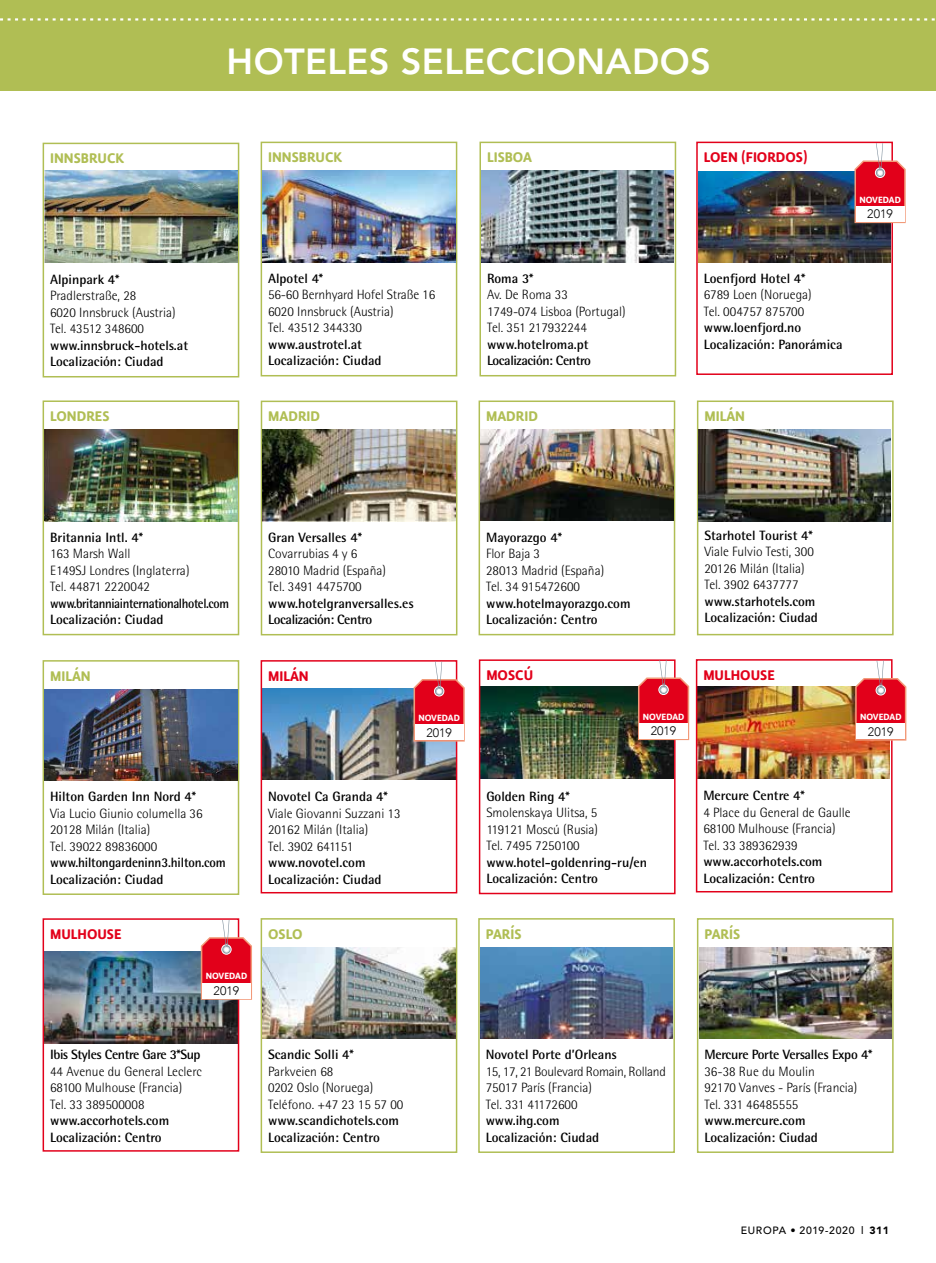
<style>
.page{position:relative;width:936px;height:1263px;background:#fff}
.page>*{position:absolute;margin:0;border:0;box-sizing:border-box;transform-origin:0 0}
.t1{font:800 36px "Avenir LT Std";letter-spacing:.01em;color:#fff}
.t2{font:700 16.5px "Lemon Sans Rnd";color:#b0be54}
.t3{font:700 16.5px "Lemon Sans Rnd";color:#e2001a}
.t4{font:300 13.5px/16.5px "Rotis Semi Sans Std";color:#000}
.t5{font:700 13.5px/16.5px "Rotis Semi Sans Std";color:#000}
.t6{font:700 13.5px/16.5px "Rotis Semi Sans Std";letter-spacing:-.02em;color:#000}
.t7{font:300 13.5px/16.5px "Rotis Semi Sans Std";letter-spacing:-.02em;color:#000}
.t8{font:700 13.5px/16.5px "Rotis Semi Sans Std";letter-spacing:-.03em;color:#000}
.t9{font:700 13.5px/16.5px "Rotis Semi Sans Std";letter-spacing:-.03em;color:#000;scale:.92 1}
.t10{font:700 13.5px/16.5px "Rotis Semi Sans Std";color:#000;scale:.95 1}
.t11{font:300 12.15px "Avenir";color:#000}
.t12{font:700 10.65px "Lemon Sans Rnd";color:#fff}
.t13{font:500 10.5px "Avenir LT Std";letter-spacing:.07em;color:#000}
.s1{font-weight:900}
</style>
<div class="page">
<img style="left:263px;top:688px;width:191px;height:92px">
<div style="left:260px;top:142px;width:197px;height:234px;border:2px solid #b0be54"></div>
<div style="left:43px;top:143px;width:196px;height:234px;border:2px solid #b0be54"></div>
<img style="left:45px;top:171px;width:192px;height:91px">
<img style="left:263px;top:171px;width:192px;height:91px">
<div style="left:260px;top:918px;width:197px;height:235px;border:2px solid #b0be54"></div>
<img style="left:263px;top:947px;width:192px;height:92px">
<div style="left:478px;top:918px;width:197px;height:235px;border:2px solid #b0be54"></div>
<img style="left:480px;top:947px;width:192px;height:92px">
<div style="left:696px;top:918px;width:197px;height:235px;border:2px solid #b0be54"></div>
<img style="left:699px;top:947px;width:192px;height:92px">
<div style="left:478px;top:400px;width:197px;height:235px;border:2px solid #b0be54"></div>
<img style="left:481px;top:429px;width:192px;height:91px">
<div style="left:261px;top:401px;width:196px;height:234px;border:2px solid #b0be54"></div>
<img style="left:263px;top:430px;width:192px;height:91px">
<div style="left:479px;top:142px;width:197px;height:234px;border:2px solid #b0be54"></div>
<img style="left:481px;top:171px;width:193px;height:91px">
<div style="left:43px;top:400px;width:196px;height:235px;border:2px solid #b0be54"></div>
<img style="left:45px;top:429px;width:192px;height:92px">
<div style="left:696px;top:400px;width:197px;height:235px;border:2px solid #b0be54"></div>
<img style="left:698px;top:429px;width:192px;height:92px">
<div style="left:43px;top:660px;width:196px;height:235px;border:2px solid #b0be54"></div>
<img style="left:45px;top:689px;width:192px;height:92px">
<div style="left:260px;top:660px;width:197px;height:233px;border:2px solid #e2001a"></div>
<svg style="left:413px;top:662px;width:52px;height:80px"></svg>
<div style="left:415px;top:725px;width:48px;height:15px;background:#fff"></div>
<img style="left:698px;top:687px;width:191px;height:91px">
<div style="left:695px;top:659px;width:197px;height:233px;border:2px solid #e2001a"></div>
<svg style="left:854px;top:661px;width:53px;height:80px"></svg>
<div style="left:856px;top:724px;width:48px;height:15px;background:#fff"></div>
<img style="left:699px;top:171px;width:190px;height:92px">
<div style="left:696px;top:142px;width:196px;height:233px;border:2px solid #e2001a"></div>
<svg style="left:853px;top:143px;width:53px;height:81px"></svg>
<div style="left:856px;top:206px;width:48px;height:16px;background:#fff"></div>
<img style="left:482px;top:686px;width:190px;height:92px">
<div style="left:479px;top:659px;width:196px;height:235px;border:2px solid #e2001a"></div>
<svg style="left:637px;top:660px;width:53px;height:81px"></svg>
<div style="left:639px;top:723px;width:48px;height:15px;background:#fff"></div>
<img style="left:46px;top:952px;width:190px;height:91px">
<div style="left:43px;top:918px;width:196px;height:234px;border:2px solid #e2001a"></div>
<svg style="left:200px;top:920px;width:52px;height:80px"></svg>
<div style="left:202px;top:983px;width:48px;height:15px;background:#fff"></div>
<div style="left:0;top:0;width:935px;height:91px;background:#b0be54"></div>
<svg style="left:0;top:18px;width:935px;height:3px"></svg>
<h1 class="t1" style="left:227px;top:40px;width:485px">HOTELES SELECCIONADOS</h1>
<p class="t2" style="left:50px;top:149px;width:76px">INNSBRUCK</p>
<p class="t2" style="left:268px;top:148px;width:76px">INNSBRUCK</p>
<p class="t2" style="left:487px;top:148px;width:46px">LISBOA</p>
<p class="t3" style="left:703px;top:148px;width:105px">LOEN (FIORDOS)</p>
<p class="t12" style="left:859px;top:193px;width:43px">NOVEDAD</p>
<p class="t11" style="left:867px;top:207px;width:27px">2019</p>
<p class="t5" style="left:50px;top:271px;width:71px">Alpinpark 4*</p>
<p class="t4" style="left:50px;top:287px;width:127px">Pradlerstraße, 28<br>6020 Innsbruck (Austria)<br>Tel. 43512 348600</p>
<p class="t5" style="left:50px;top:337px;width:140px">www.innsbruck-hotels.at<br>Localización: Ciudad</p>
<p class="t5" style="left:268px;top:270px;width:57px">Alpotel 4*</p>
<p class="t4" style="left:268px;top:286px;width:168px">56-60 Bernhyard Hofel Straße 16<br>6020 Innsbruck (Austria)<br>Tel. 43512 344330</p>
<p class="t5" style="left:268px;top:336px;width:115px">www.austrotel.at<br>Localización: Ciudad</p>
<p class="t5" style="left:487px;top:270px;width:48px">Roma 3*</p>
<p class="t4" style="left:487px;top:286px;width:140px">Av. De Roma 33<br>1749-074 Lisboa (Portugal)<br>Tel. 351 217932244</p>
<p class="t8" style="left:487px;top:336px;width:105px">www.hotelroma.pt<br>Localización: Centro</p>
<p class="t5" style="left:703px;top:270px;width:103px">Loenfjord Hotel 4*</p>
<p class="t4" style="left:703px;top:286px;width:110px">6789 Loen (Noruega)<br>Tel. 004757 875700</p>
<p class="t5" style="left:703px;top:319px;width:140px">www.loenfjord.no<br>Localización: Panorámica</p>
<p class="t2" style="left:50px;top:406px;width:61px">LONDRES</p>
<p class="t2" style="left:268px;top:406px;width:53px">MADRID</p>
<p class="t2" style="left:486px;top:406px;width:53px">MADRID</p>
<p class="t2" style="left:704px;top:406px;width:42px">MILÁN</p>
<p class="t5" style="left:50px;top:528px;width:94px">Britannia Intl. 4*</p>
<p class="t4" style="left:50px;top:545px;width:141px">163 Marsh Wall<br>E149SJ Londres (Inglaterra)<br>Tel. 44871 2220042</p>
<p class="t9" style="left:50px;top:594px;width:196px">www.britanniainternationalhotel.com<br>Localización: Ciudad</p>
<p class="t5" style="left:268px;top:529px;width:95px">Gran Versalles 4*</p>
<p class="t4" style="left:268px;top:545px;width:119px">Covarrubias 4 y 6<br>28010 Madrid (España)<br>Tel. 3491 4475700</p>
<p class="t6" style="left:268px;top:595px;width:147px">www.hotelgranversalles.es<br>Localización: Centro</p>
<p class="t5" style="left:486px;top:529px;width:77px">Mayorazgo 4*</p>
<p class="t4" style="left:486px;top:545px;width:120px">Flor Baja 3<br>28013 Madrid (España)<br>Tel. 34 915472600</p>
<p class="t5" style="left:486px;top:594px;width:146px">www.hotelmayorazgo.com<br>Localización: Centro</p>
<p class="t5" style="left:704px;top:527px;width:110px">Starhotel Tourist 4*</p>
<p class="t4" style="left:704px;top:543px;width:111px">Viale Fulvio Testi, 300<br>20126 Milán (Italia)<br>Tel. 3902 6437777</p>
<p class="t5" style="left:704px;top:593px;width:115px">www.starhotels.com<br>Localización: Ciudad</p>
<p class="t2" style="left:50px;top:666px;width:42px">MILÁN</p>
<p class="t3" style="left:268px;top:666px;width:42px">MILÁN</p>
<p class="t3" style="left:486px;top:665px;width:48px">MOSCÚ</p>
<p class="t3" style="left:703px;top:665px;width:73px">MULHOUSE</p>
<p class="t12" style="left:418px;top:712px;width:43px">NOVEDAD</p>
<p class="t11" style="left:426px;top:725px;width:27px">2019</p>
<p class="t12" style="left:642px;top:710px;width:43px">NOVEDAD</p>
<p class="t11" style="left:650px;top:724px;width:27px">2019</p>
<p class="t12" style="left:859px;top:711px;width:43px">NOVEDAD</p>
<p class="t11" style="left:867px;top:724px;width:27px">2019</p>
<p class="t5" style="left:50px;top:788px;width:147px">Hilton Garden Inn Nord 4*</p>
<p class="t4" style="left:50px;top:805px;width:154px">Via Lucio Giunio columella 36<br>20128 Milán (Italia)<br>Tel. 39022 89836000</p>
<p class="t10" style="left:50px;top:854px;width:186px">www.hiltongardeninn3.hilton.com<br>Localización: Ciudad</p>
<p class="t5" style="left:268px;top:788px;width:121px">Novotel Ca Granda 4*</p>
<p class="t4" style="left:268px;top:805px;width:134px">Viale Giovanni Suzzani 13<br>20162 Milán (Italia)<br>Tel. 3902 641151</p>
<p class="t5" style="left:268px;top:854px;width:115px">www.novotel.com<br>Localización: Ciudad</p>
<p class="t5" style="left:486px;top:787px;width:85px">Golden Ring 4*</p>
<p class="t4" style="left:486px;top:804px;width:113px;text-align:justify">Smolenskaya Ulitsa, 5<br>119121 Moscú (Rusia)<br>Tel. 7495 7250100</p>
<p class="t5" style="left:486px;top:853px;width:162px">www.hotel-goldenring-ru/en<br>Localización: Centro</p>
<p class="t5" style="left:703px;top:787px;width:103px">Mercure Centre 4*</p>
<p class="t4" style="left:703px;top:804px;width:149px">4 Place du General de Gaulle<br>68100 Mulhouse (Francia)<br>Tel. 33 389362939</p>
<p class="t5" style="left:703px;top:853px;width:121px">www.accorhotels.com<br>Localización: Centro</p>
<p class="t3" style="left:50px;top:924px;width:73px">MULHOUSE</p>
<p class="t2" style="left:268px;top:924px;width:36px">OSLO</p>
<p class="t2" style="left:485px;top:924px;width:37px">PARÍS</p>
<p class="t2" style="left:704px;top:924px;width:37px">PARÍS</p>
<p class="t12" style="left:206px;top:970px;width:43px">NOVEDAD</p>
<p class="t11" style="left:214px;top:984px;width:27px">2019</p>
<p class="t8" style="left:50px;top:1046px;width:152px">Ibis Styles Centre Gare 3*Sup</p>
<p class="t4" style="left:50px;top:1063px;width:153px">44 Avenue du General Leclerc<br>68100 Mulhouse (Francia)<br>Tel. 33 389500008</p>
<p class="t5" style="left:50px;top:1112px;width:121px">www.accorhotels.com<br>Localización: Centro</p>
<p class="t5" style="left:268px;top:1046px;width:87px">Scandic Solli 4*</p>
<p class="t4" style="left:268px;top:1063px;width:137px">Parkveien 68<br>0202 Oslo (Noruega)<br>Teléfono. +47 23 15 57 00</p>
<p class="t5" style="left:268px;top:1112px;width:132px">www.scandichotels.com<br>Localización: Centro</p>
<p class="t5" style="left:485px;top:1046px;width:133px">Novotel Porte d’Orleans</p>
<p class="t7" style="left:485px;top:1063px;width:182px">15, 17, 21 Boulevard Romain, Rolland<br>75017 París (Francia)<br>Tel. 331 41172600</p>
<p class="t5" style="left:485px;top:1112px;width:115px">www.ihg.com<br>Localización: Ciudad</p>
<p class="t6" style="left:704px;top:1046px;width:169px">Mercure Porte Versalles Expo 4*</p>
<p class="t4" style="left:704px;top:1063px;width:154px">36-38 Rue du Moulin<br>92170 Vanves - París (Francia)<br>Tel. 331 46485555</p>
<p class="t5" style="left:704px;top:1112px;width:115px">www.mercure.com<br>Localización: Ciudad</p>
<p class="t13" style="left:740px;top:1224px;width:150px">EUROPA • 2019-2020 l <span class="s1">311</span></p>
</div>
